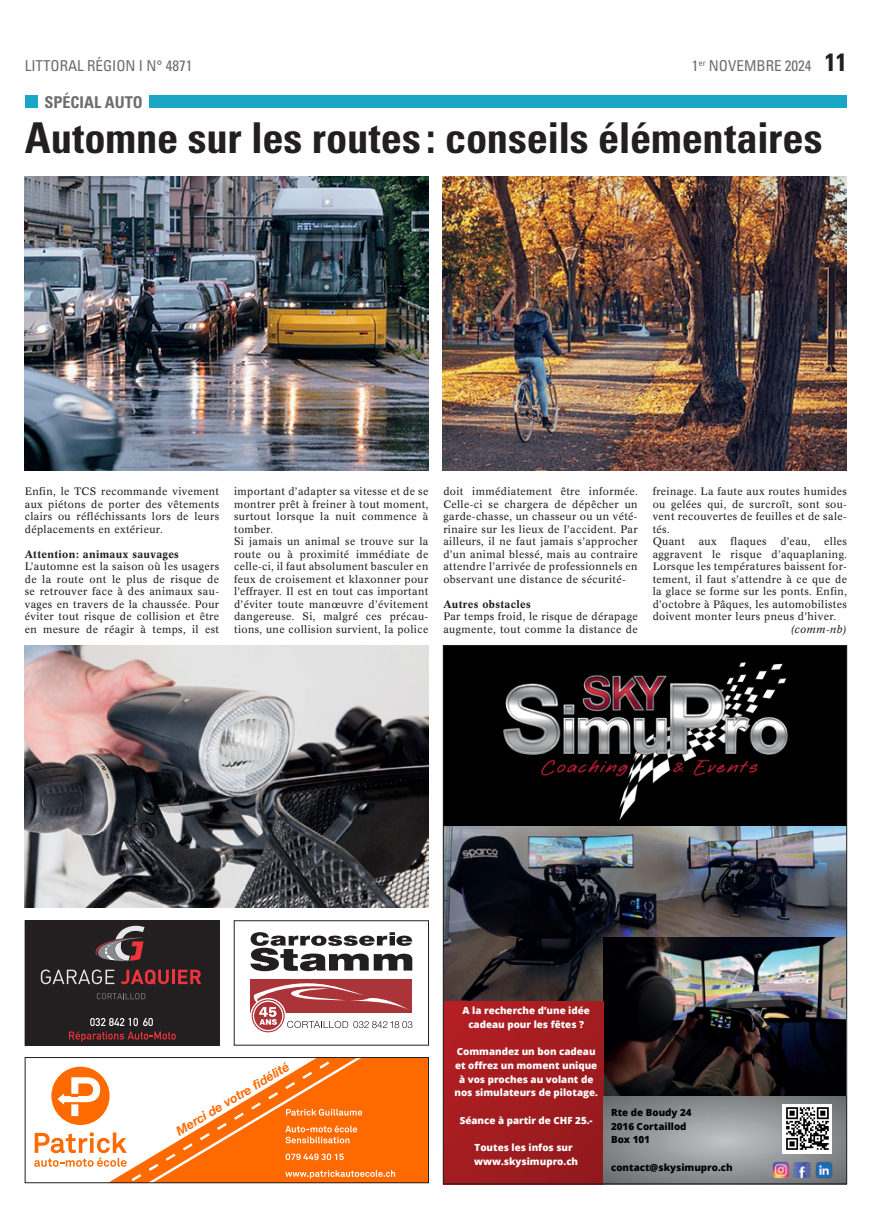
<style>
.page{position:relative;width:886px;height:1223px;background:#fff}
.page>*{position:absolute;margin:0;border:0;box-sizing:border-box;transform-origin:0 0}
.t1{font:700 condensed 42.5px "Univers";letter-spacing:-.005em;color:#231f20}
.t2{font:700 condensed 16.25px "Univers";color:#6c6d70}
.t3{font:condensed 15px "Univers";color:#6c6d70}
.t4{font:italic 700 12.5px "Helvetica Neue";color:#ff6a00}
.t5{font:10.62px/12.5px "Concorde BE";letter-spacing:.035em;color:#231f20;text-align:justify}
.t6{font:500 10.62px "Concorde BE";letter-spacing:.035em;color:#231f20}
.t7{font:italic 10.62px "Concorde BE";letter-spacing:.035em;color:#231f20}
.t8{font:800 9.88px/13.6px "Open Sans";color:#fff;text-align:center}
.t9{font:800 9.88px/13.6px "Open Sans";color:#000001}
.s1{font-weight:700;font-size:25px;color:#231f20}
</style>
<div class="page">
<svg style="left:34px;top:1059px;width:395px;height:125px"></svg>
<div style="left:25px;top:1057px;width:404px;height:126px;border:1px solid #231f20"></div>
<svg style="left:250px;top:932px;width:162px;height:100px"></svg>
<div style="left:234px;top:920px;width:195px;height:125px;border:1px solid #231f20"></div>
<div style="left:25px;top:95px;width:12px;height:13px;background:#1aa7c6"></div>
<div style="left:150px;top:95px;width:697px;height:13px;background:#1aa7c6"></div>
<div style="left:25px;top:920px;width:195px;height:125px;background:#231f20"></div>
<svg style="left:95px;top:925px;width:50px;height:36px"></svg>
<svg style="left:41px;top:969px;width:73px;height:15px"></svg>
<svg style="left:120px;top:969px;width:49px;height:15px"></svg>
<hr style="left:172px;top:969px;width:3px;height:15px;background:#ee343d">
<svg style="left:178px;top:969px;width:23px;height:15px"></svg>
<svg style="left:97px;top:993px;width:48px;height:6px"></svg>
<svg style="left:69px;top:1017px;width:107px;height:24px"></svg>
<img style="left:445px;top:826px;width:400px;height:175px">
<div style="left:443px;top:645px;width:403px;height:181px;background:#000001"></div>
<img style="left:604px;top:937px;width:241px;height:159px">
<div style="left:443px;top:1001px;width:161px;height:183px;background:linear-gradient(to right,#ad1e22,#991b1e)"></div>
<svg style="left:604px;top:1096px;width:241px;height:86px;background:#909494"></svg>
<img style="left:811px;top:1157px;width:25px;height:25px">
<img style="left:773px;top:1161px;width:16px;height:17px">
<img style="left:792px;top:1162px;width:21px;height:15px">
<div style="left:783px;top:1103px;width:49px;height:50px;background:#fff"></div>
<svg style="left:786px;top:1107px;width:43px;height:42px"></svg>
<img style="left:502px;top:662px;width:286px;height:159px">
<img style="left:25px;top:176px;width:403px;height:294px">
<img style="left:25px;top:645px;width:403px;height:263px">
<img style="left:443px;top:176px;width:403px;height:294px">
<h3 class="t3" style="left:25px;top:56px;width:169px">LITTORAL RÉGION I N° 4871</h3>
<h3 class="t3" style="left:692px;top:56px;width:157px">1<sup>er</sup> NOVEMBRE 2024 <span class="s1">11</span></h3>
<h2 class="t2" style="left:44px;top:92px;width:100px">SPÉCIAL AUTO</h2>
<h1 class="t1" style="left:25px;top:112px;width:799px">Automne sur les routes : conseils élémentaires</h1>
<p class="t5" style="left:25px;top:485px;width:196px">Enfin, le TCS recommande vivement aux piétons de porter des vêtements clairs ou réfléchissants lors de leurs déplacements en extérieur.</p>
<p class="t6" style="left:25px;top:548px;width:156px">Attention: animaux sauvages</p>
<p class="t5" style="left:25px;top:560px;width:196px">L’automne est la saison où les usagers de la route ont le plus de risque de se retrouver face à des animaux sau&shy;vages en travers de la chaussée. Pour éviter tout risque de collision et être en mesure de réagir à temps, il est</p>
<p class="t5" style="left:234px;top:485px;width:196px;text-align:left">important d’adapter sa vitesse et de se montrer prêt à freiner à tout moment, surtout lorsque la nuit commence à tomber.<br>Si jamais un animal se trouve sur la route ou à proximité immédiate de celle-ci, il faut absolument basculer en feux de croisement et klaxonner pour l’effrayer. Il est en tout cas important d’éviter toute manœuvre d’évitement dangereuse. Si, malgré ces précau&shy;tions, une collision survient, la police</p>
<p class="t5" style="left:443px;top:485px;width:196px">doit immédiatement être informée.<br>Celle-ci se chargera de dépêcher un garde-chasse, un chasseur ou un vété&shy;rinaire sur les lieux de l’accident. Par ailleurs, il ne faut jamais s’approcher d’un animal blessé, mais au contraire attendre l’arrivée de professionnels en observant une distance de sécurité-</p>
<p class="t6" style="left:443px;top:597px;width:89px">Autres obstacles</p>
<p class="t5" style="left:443px;top:610px;width:196px">Par temps froid, le risque de dérapage augmente, tout comme la distance de</p>
<p class="t5" style="left:653px;top:485px;width:196px;text-align:left">freinage. La faute aux routes humides ou gelées qui, de surcroît, sont sou&shy;vent recouvertes de feuilles et de sale&shy;tés.<br>Quant</p>
<p class="t5" style="left:653px;top:535px;width:196px;text-indent:172px">elles aggravent le risque d’aquaplaning.<br>Lorsque les températures baissent for&shy;tement, il faut s’attendre à ce que de la glace se forme sur les ponts. Enfin, d’octobre à Pâques, les automobilistes doivent monter leurs pneus d’hiver.</p>
<p class="t7" style="left:791px;top:622px;width:58px">(comm-nb)</p>
<p class="t5" style="left:699px;top:535px;width:19px">aux</p>
<p class="t5" style="left:730px;top:535px;width:38px">flaques</p>
<p class="t5" style="left:780px;top:535px;width:32px">d’eau,</p>
<p class="t4" style="left:172px;top:1123px;width:131px;rotate:-31deg">Merci de votre fidélité</p>
<p class="t8" style="left:462px;top:1003px;width:129px">A la recherche d’une idée cadeau pour les fêtes ?</p>
<p class="t8" style="left:454px;top:1044px;width:145px">Commandez un bon cadeau et offrez un moment unique à vos proches au volant de nos simulateurs de pilotage.</p>
<p class="t8" style="left:460px;top:1112px;width:134px">Séance à partir de CHF 25.-</p>
<p class="t8" style="left:474px;top:1140px;width:105px;text-align:left">Toutes les infos sur www.skysimupro.ch</p>
<p class="t9" style="left:611px;top:1104px;width:82px">Rte de Boudy 24<br>2016 Cortaillod<br>Box 101</p>
<p class="t9" style="left:611px;top:1159px;width:123px">contact@skysimupro.ch</p>
</div>
